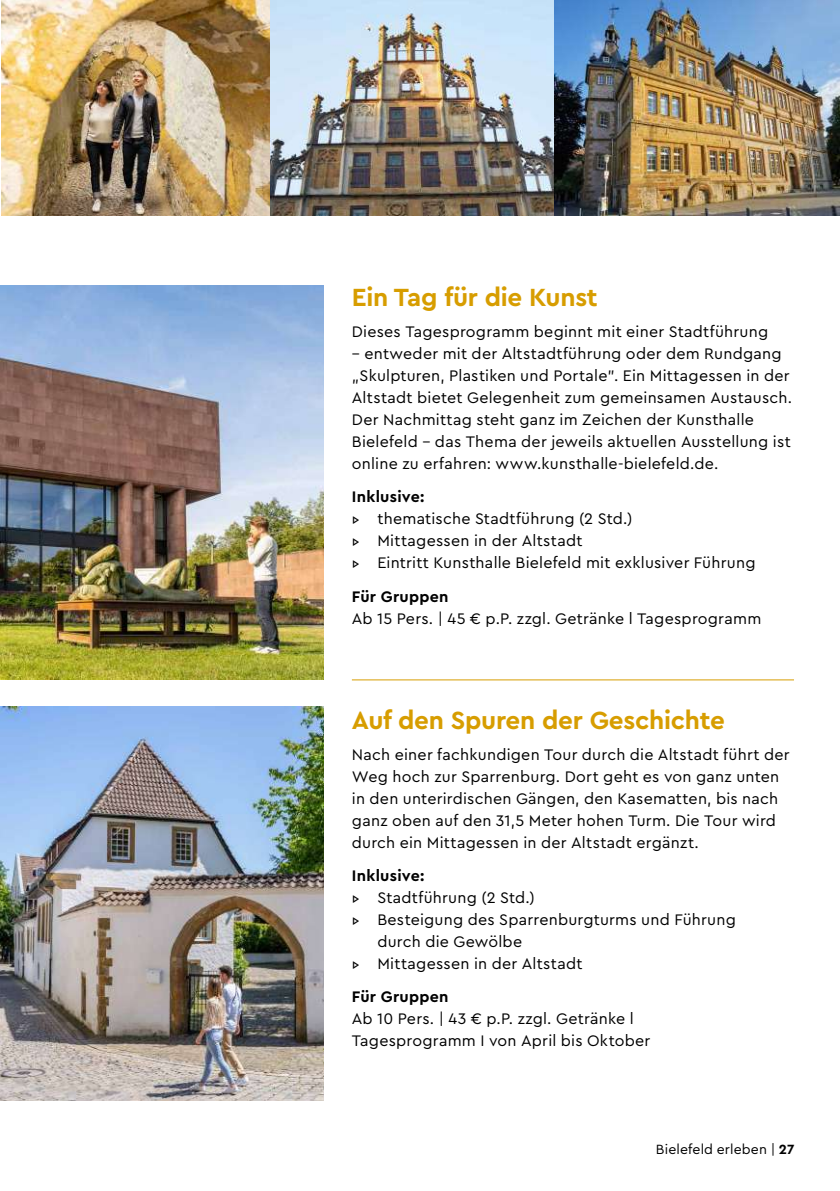
<style>
.page{position:relative;width:840px;height:1191px;background:#fff}
.page>*{position:absolute;margin:0;border:0;box-sizing:border-box;transform-origin:0 0}
.t1{font:700 26px "Cera Bielefeld";letter-spacing:-.01em;color:#d79d00}
.t2{font:16px/22px "Cera Bielefeld";letter-spacing:.015em;color:#000}
.t3{font:700 16px "Cera Bielefeld";letter-spacing:.02em;color:#000}
.t4{font:14px "Cera Bielefeld";letter-spacing:.01em;color:#000}
.s1{font-weight:700}
</style>
<div class="page">
<img style="left:0;top:285px;width:323px;height:394px">
<img style="left:1px;top:0;width:553px;height:215px">
<img style="left:554px;top:0;width:285px;height:215px">
<img style="left:0;top:706px;width:323px;height:394px">
<hr style="left:351px;top:679px;width:442px;height:1px;background:#d79d00">
<h1 class="t1" style="left:351px;top:280px;width:247px">Ein Tag für die Kunst</h1>
<p class="t2" style="left:351px;top:320px;width:417px">Dieses Tagesprogramm beginnt mit einer Stadtführung</p>
<p class="t2" style="left:351px;top:342px;width:441px">– entweder mit der Altstadtführung oder dem Rundgang „Skulpturen, Plastiken und Portale”. Ein Mittagessen in der Altstadt bietet Gelegenheit zum gemeinsamen Austausch.<br>Der Nachmittag steht ganz im Zeichen der Kunsthalle Bielefeld – das Thema der jeweils aktuellen Ausstellung ist online zu erfahren: www.kunsthalle-bielefeld.de.</p>
<p class="t3" style="left:351px;top:486px;width:74px">Inklusive:</p>
<p class="t2" style="left:351px;top:507px;width:405px">▹ thematische Stadtführung (2 Std.)<br>▹ Mittagessen in der Altstadt<br>▹ Eintritt Kunsthalle Bielefeld mit exklusiver Führung</p>
<p class="t3" style="left:351px;top:586px;width:98px">Für Gruppen</p>
<p class="t2" style="left:351px;top:606px;width:411px">Ab 15 Pers. | 45 € p.P. zzgl. Getränke l Tagesprogramm</p>
<h1 class="t1" style="left:351px;top:703px;width:374px">Auf den Spuren der Geschichte</h1>
<p class="t2" style="left:351px;top:742px;width:439px">Nach einer fachkundigen Tour durch die Altstadt führt der Weg hoch zur Sparrenburg. Dort geht es von ganz unten in den unterirdischen Gängen, den Kasematten, bis nach ganz oben auf den 31,5 Meter hohen Turm. Die Tour wird durch ein Mittagessen in der Altstadt ergänzt.</p>
<p class="t3" style="left:351px;top:865px;width:74px">Inklusive:</p>
<p class="t2" style="left:351px;top:886px;width:184px">▹ Stadtführung (2 Std.)</p>
<p class="t2" style="left:351px;top:908px;width:385px">▹ Besteigung des Sparrenburgturms und Führung</p>
<p class="t2" style="left:377px;top:930px;width:146px">durch die Gewölbe</p>
<p class="t2" style="left:351px;top:952px;width:232px">▹ Mittagessen in der Altstadt</p>
<p class="t3" style="left:351px;top:986px;width:98px">Für Gruppen</p>
<p class="t2" style="left:351px;top:1007px;width:300px">Ab 10 Pers. | 43 € p.P. zzgl. Getränke l<br>Tagesprogramm I von April bis Oktober</p>
<p class="t4" style="left:655px;top:1140px;width:140px">Bielefeld erleben | <span class="s1">27</span></p>
</div>
